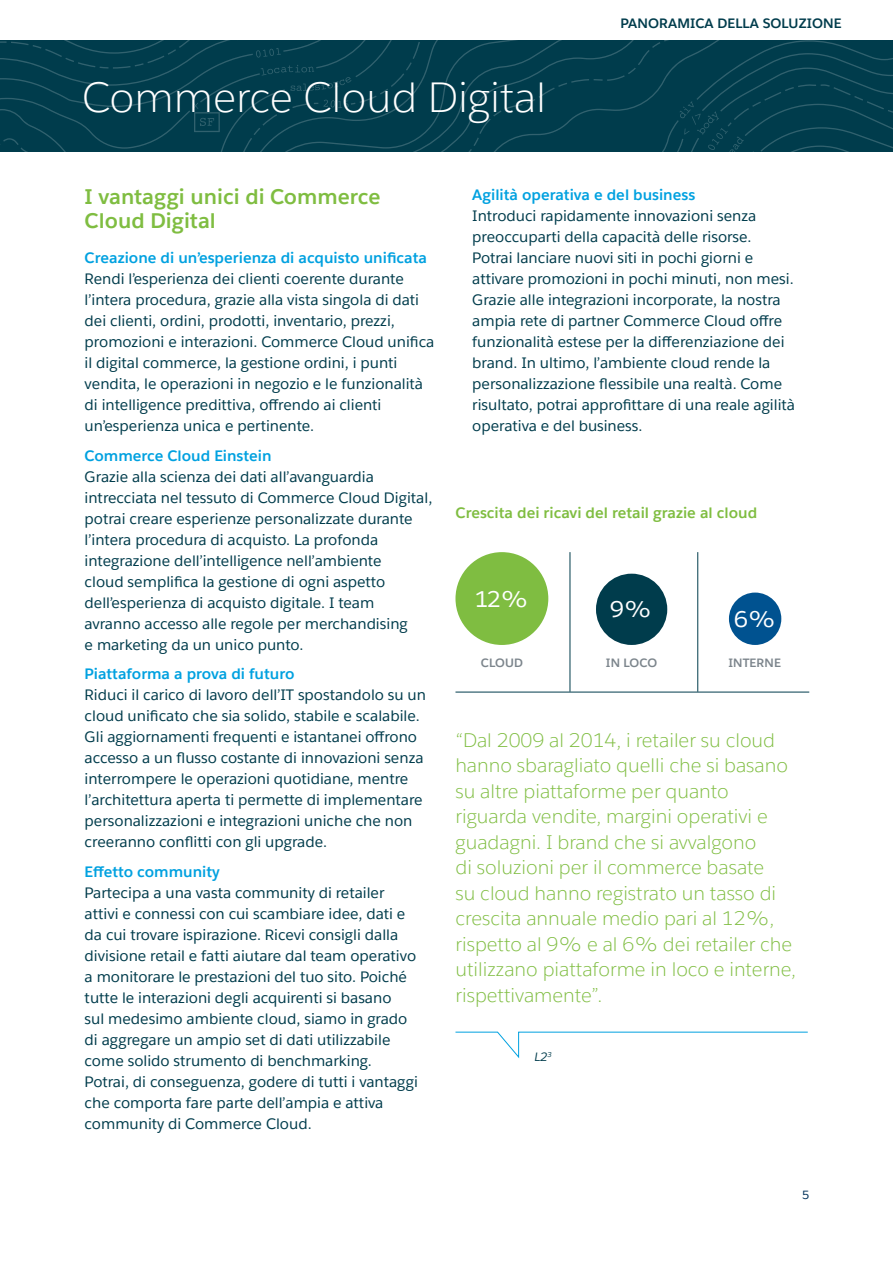
<style>
.page{position:relative;width:893px;height:1263px;background:#fff}
.page>*{position:absolute;margin:0;border:0;box-sizing:border-box;transform-origin:0 0}
.t1{font:300 42px "Salesforce Sans";color:#fff}
.t2{font:22.5px "Salesforce Sans";color:#fff}
.MAIN_Green_Header_2{font:700 21px/24px "Salesforce Sans";color:#7fbd41}
.QUOTE{font:300 19.5px/25.5px "Salesforce Sans";color:#7fbd41}
.t3{font:15px/21px "Salesforce Sans";color:#003c4c}
.t4{font:700 15px "Salesforce Sans";color:#7fbd41}
.t5{font:700 13.5px "Salesforce Sans";letter-spacing:.01em;color:#003c4c}
.t6{font:700 12px "Salesforce Sans";letter-spacing:.01em;color:#7c858c}
.Quote_Credit{font:italic 12px "Salesforce Sans";color:#003c4c}
.t7{font:11.85px "Salesforce Sans";color:#00315a}
.s1{font-weight:700;color:#00a1e0}
</style>
<div class="page">
<div style="left:455px;top:552px;width:93px;height:93px;background:#7fbd41;border-radius:50%"></div>
<div style="left:729px;top:592px;width:52px;height:53px;background:#005290;border-radius:50%"></div>
<div style="left:596px;top:574px;width:71px;height:71px;background:#003c4c;border-radius:50%"></div>
<svg style="left:455px;top:1031px;width:353px;height:27px"></svg>
<hr style="left:455px;top:692px;width:354px;height:1px;background:#003c4c">
<svg style="left:0;top:40px;width:893px;height:112px;background:#033e4e"></svg>
<hr style="left:570px;top:552px;width:1px;height:140px;background:#003c4c">
<hr style="left:697px;top:552px;width:1px;height:140px;background:#003c4c">
<p class="t1" style="left:82px;top:71px;width:465px">Commerce Cloud Digital</p>
<p class="t5" style="left:620px;top:14px;width:223px">PANORAMICA DELLA SOLUZIONE</p>
<p class="MAIN_Green_Header_2" style="left:85px;top:185px;width:297px">I vantaggi unici di Commerce<br>Cloud Digital</p>
<p class="t3" style="left:85px;top:247px;width:351px"><span class="s1">Creazione di un’esperienza di acquisto unificata </span>Rendi l’esperienza dei clienti coerente durante l’intera procedura, grazie alla vista singola di dati dei clienti, ordini, prodotti, inventario, prezzi, promozioni e interazioni. Commerce Cloud unifica il digital commerce, la gestione ordini, i punti vendita, le operazioni in negozio e le funzionalità di intelligence predittiva, offrendo ai clienti un’esperienza unica e pertinente.</p>
<p class="t3" style="left:85px;top:445px;width:349px"><span class="s1">Commerce Cloud Einstein<br></span>Grazie alla scienza dei dati all’avanguardia intrecciata nel tessuto di Commerce Cloud Digital, potrai creare esperienze personalizzate durante l’intera procedura di acquisto. La profonda integrazione dell’intelligence nell’ambiente<br>cloud semplifica la gestione di ogni aspetto dell’esperienza di acquisto digitale. I team avranno accesso alle regole per merchandising<br>e marketing da un unico punto.</p>
<p class="t3" style="left:85px;top:663px;width:343px"><span class="s1">Piattaforma a prova di futuro<br></span>Riduci il carico di lavoro dell’IT spostandolo su un cloud unificato che sia solido, stabile e scalabile.<br>Gli aggiornamenti frequenti e istantanei offrono accesso a un flusso costante di innovazioni senza interrompere le operazioni quotidiane, mentre l’architettura aperta ti permette di implementare personalizzazioni e integrazioni uniche che non creeranno conflitti con gli upgrade.</p>
<p class="t3" style="left:85px;top:861px;width:335px"><span class="s1">Effetto community<br></span>Partecipa a una vasta community di retailer attivi e connessi con cui scambiare idee, dati e da cui trovare ispirazione. Ricevi consigli dalla divisione retail e fatti aiutare dal team operativo a monitorare le prestazioni del tuo sito. Poiché tutte le interazioni degli acquirenti si basano<br>sul medesimo ambiente cloud, siamo in grado di aggregare un ampio set di dati utilizzabile come solido strumento di benchmarking.<br>Potrai, di conseguenza, godere di tutti i vantaggi che comporta fare parte dell’ampia e attiva community di Commerce Cloud.</p>
<p class="t3" style="left:472px;top:184px;width:324px"><span class="s1">Agilità operativa e del business<br></span>Introduci rapidamente innovazioni senza preoccuparti della capacità delle risorse.<br>Potrai lanciare nuovi siti in pochi giorni e attivare promozioni in pochi minuti, non mesi.<br>Grazie alle integrazioni incorporate, la nostra ampia rete di partner Commerce Cloud offre funzionalità estese per la differenziazione dei brand. In ultimo, l’ambiente cloud rende la personalizzazione flessibile una realtà. Come risultato, potrai approfittare di una reale agilità operativa e del business.</p>
<p class="t4" style="left:455px;top:503px;width:303px">Crescita dei ricavi del retail grazie al cloud</p>
<p class="t2" style="left:476px;top:585px;width:54px">12%</p>
<p class="t2" style="left:610px;top:595px;width:43px">9%</p>
<p class="t2" style="left:734px;top:605px;width:43px">6%</p>
<p class="t6" style="left:481px;top:655px;width:44px">CLOUD</p>
<p class="t6" style="left:606px;top:655px;width:53px">IN LOCO</p>
<p class="t6" style="left:728px;top:655px;width:54px">INTERNE</p>
<p class="QUOTE" style="left:455px;top:727px;width:342px">“Dal 2009 al 2014, i retailer su cloud hanno sbaragliato quelli che si basano su altre piattaforme per quanto riguarda vendite, margini operativi e guadagni. I brand che si avvalgono<br>di soluzioni per il commerce basate<br>su cloud hanno registrato un tasso di crescita annuale medio pari al 12%, rispetto al 9% e al 6% dei retailer che utilizzano piattaforme in loco e interne, rispettivamente”.</p>
<p class="Quote_Credit" style="left:534px;top:1049px;width:19px">L2<sup>3</sup></p>
<p class="t7" style="left:802px;top:1187px;width:9px">5</p>
</div>
